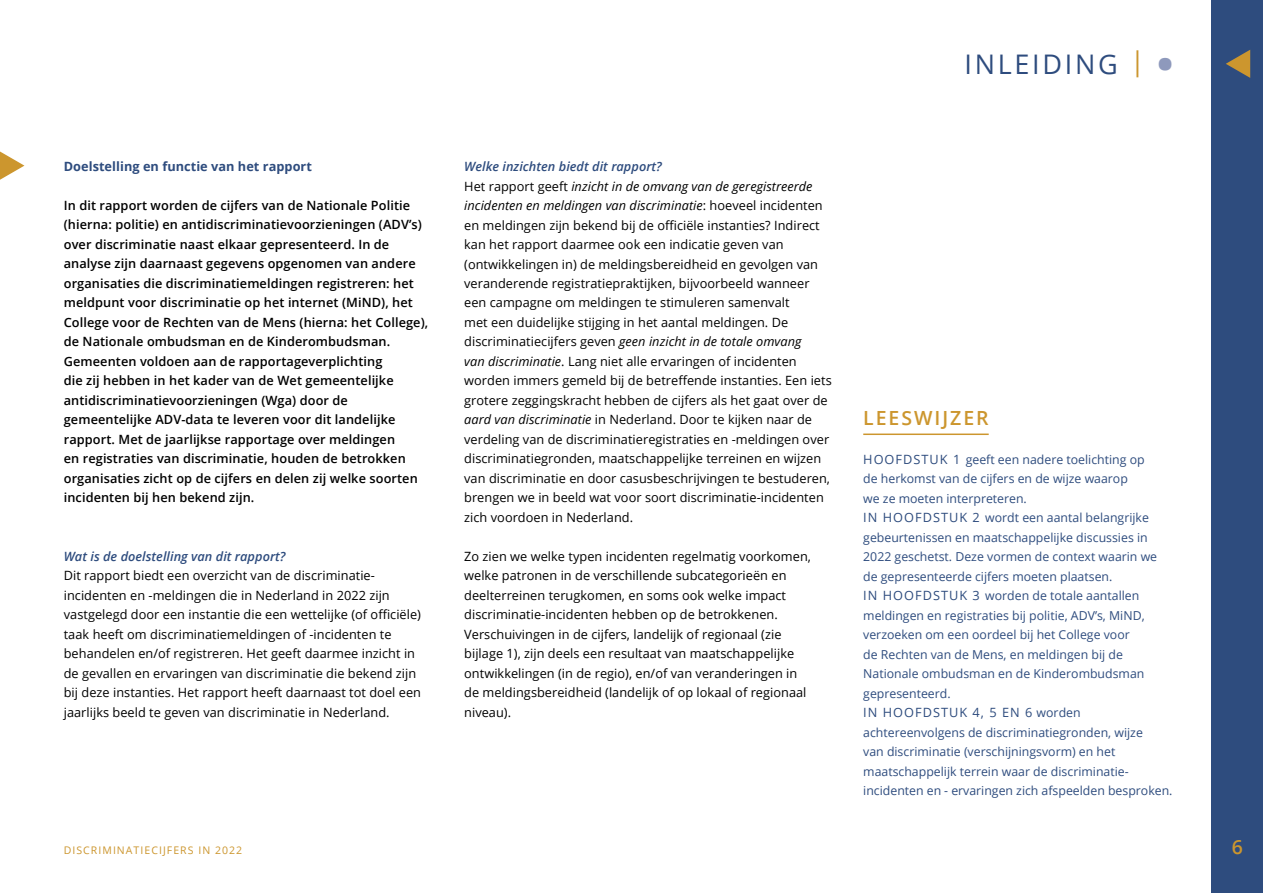
<style>
.page{position:relative;width:1263px;height:893px;background:#fff}
.page>*{position:absolute;margin:0;border:0;box-sizing:border-box;transform-origin:0 0}
.t1{font:27px "Open Sans";letter-spacing:.1em;color:#2e4c7e}
.t2{font:600 19.5px "Open Sans";letter-spacing:.1em;color:#cc962e}
.t3{font:12.75px/19.5px "Open Sans";letter-spacing:.005em;color:#000}
.t4{font:600 12.75px/19.5px "Open Sans";letter-spacing:.005em;color:#000}
.t5{font:700 12.75px "Open Sans";letter-spacing:.005em;color:#2e4c7e}
.t6{font:italic 600 12.75px "Open Sans";letter-spacing:.005em;color:#2e4c7e}
.t7{font:12.75px "Open Sans";letter-spacing:.08em;color:#2e4c7e}
.t8{font:12.3px/19.5px "Open Sans";color:#2e4c7e}
.t9{font:10.5px "Open Sans";letter-spacing:.1em;color:#cc962e}
.s1{color:#cc962e}
.s2{font-weight:800;font-size:36px;color:#8e99bc}
.s3{font-weight:600;font-style:italic;color:#2e4c7e}
.s4{font-style:italic}
.s5{font-size:12.75px}
.s6{font-size:12.3px}
</style>
<div class="page">
<div style="left:1212px;top:0;width:51px;height:893px;background:#2e4c7e"></div>
<svg style="left:1226px;top:50px;width:24px;height:28px"></svg>
<svg style="left:0;top:152px;width:24px;height:28px"></svg>
<hr style="left:863px;top:434px;width:126px;height:1px;background:#cc962e">
<p class="t5" style="left:64px;top:157px;width:250px">Doelstelling en functie van het rapport</p>
<p class="t4" style="left:64px;top:195px;width:366px">In dit rapport worden de cijfers van de Nationale Politie (hierna: politie) en antidiscriminatievoorzieningen (ADV’s) over discriminatie naast elkaar gepresenteerd. In de analyse zijn daarnaast gegevens opgenomen van andere organisaties die discriminatiemeldingen registreren: het meldpunt voor discriminatie op het internet (MiND), het College voor de Rechten van de Mens (hierna: het College), de Nationale ombudsman en de Kinderombudsman.<br>Gemeenten voldoen aan de rapportageverplichting<br>die zij hebben in het kader van de Wet gemeentelijke antidiscriminatievoorzieningen (Wga) door de gemeentelijke ADV-data te leveren voor dit landelijke rapport. Met de jaarlijkse rapportage over meldingen<br>en registraties van discriminatie, houden de betrokken organisaties zicht op de cijfers en delen zij welke soorten incidenten bij hen bekend zijn.</p>
<p class="t6" style="left:64px;top:547px;width:223px">Wat is de doelstelling van dit rapport?</p>
<p class="t3" style="left:64px;top:566px;width:359px">Dit rapport biedt een overzicht van de discriminatie&shy;incidenten en -meldingen die in Nederland in 2022 zijn vastgelegd door een instantie die een wettelijke (of officiële) taak heeft om discriminatiemeldingen of -incidenten te behandelen en/of registreren. Het geeft daarmee inzicht in de gevallen en ervaringen van discriminatie die bekend zijn bij deze instanties. Het rapport heeft daarnaast tot doel een jaarlijks beeld te geven van discriminatie in Nederland.</p>
<p class="t9" style="left:64px;top:842px;width:180px">Discriminatiecijfers in 2022</p>
<h1 class="t1" style="left:964px;top:45px;width:210px">inleiding <span class="s1">|</span> <span class="s2">•</span></h1>
<p class="t3" style="left:464px;top:156px;width:369px"><span class="s3">Welke inzichten biedt dit rapport?<br></span>Het rapport geeft <span class="s4">inzicht in de omvang van de geregistreerde incidenten en meldingen van discriminatie</span>: hoeveel incidenten en meldingen zijn bekend bij de officiële instanties? Indirect kan het rapport daarmee ook een indicatie geven van (ontwikkelingen in) de meldingsbereidheid en gevolgen van veranderende registratiepraktijken, bijvoorbeeld wanneer een campagne om meldingen te stimuleren samenvalt<br>met een duidelijke stijging in het aantal meldingen. De discriminatiecijfers geven <span class="s4">geen inzicht in de totale omvang<br>van discriminatie</span>. Lang niet alle ervaringen of incidenten worden immers gemeld bij de betreffende instanties. Een iets grotere zeggingskracht hebben de cijfers als het gaat over de <span class="s4">aard van discriminatie</span> in N ederland. Door te kijken naar de verdeling van de discriminatieregistraties en -meldingen over discriminatiegronden, maatschappelijke terreinen en wijzen van discriminatie en door casusbeschrijvingen te bestuderen, brengen we in beeld wat voor soort discriminatie-incidenten zich voordoen in Nederland.</p>
<p class="t3" style="left:464px;top:546px;width:348px">Zo zien we welke typen incidenten regelmatig voorkomen, welke patronen in de verschillende subcategorieën en deelterreinen terugkomen, en soms ook welke impact discriminatie-incidenten hebben op de betrokkenen.<br>Verschuivingen in de cijfers, landelijk of regionaal (zie bijlage 1), zijn deels een resultaat van maatschappelijke ontwikkelingen (in de regio), en/of van veranderingen in de meldingsbereidheid (landelijk of op lokaal of regionaal niveau).</p>
<h2 class="t2" style="left:863px;top:404px;width:123px">leeswijzer</h2>
<p class="t8" style="left:863px;top:449px;width:295px"><span class="s5">h oofdstuk 1</span> geeft een nadere toelichting op de herkomst van de cijfers en de wijze waarop<br>we ze moeten interpreteren.<br><span class="s5">I n Hoofdstuk 2</span> wordt een aantal belangrijke gebeurtenissen en maatschappelijke discussies in 2022 geschetst. Deze vormen de context waarin we de gepresenteerde cijfers moeten plaatsen.<br><span class="s5">I n Hoofdstuk 3</span> worden de totale aantallen meldingen en registraties bij politie, ADV</p>
<p class="t8" style="left:863px;top:605px;width:283px;text-indent:232px">’s, M iND, verzoeken om een oordeel bij het College voor de Rechten van de Mens, en meldingen bij de<br>Nationale ombudsman en de Kinderombudsman gepresenteerd.</p>
<p class="t7" style="left:863px;top:704px;width:219px">I n h oofdstuk 4, 5 en 6 <span class="s6">worden</span></p>
<p class="t8" style="left:863px;top:722px;width:311px">achtereenvolgens de discriminatiegronden, wijze<br>van discriminatie (verschijningsvorm) en het maatschappelijk terrein waar de discriminatie&shy;incidenten en - ervaringen zich afspeelden besproken.</p>
<h2 class="t2" style="left:1232px;top:833px;width:13px">6</h2>
</div>
